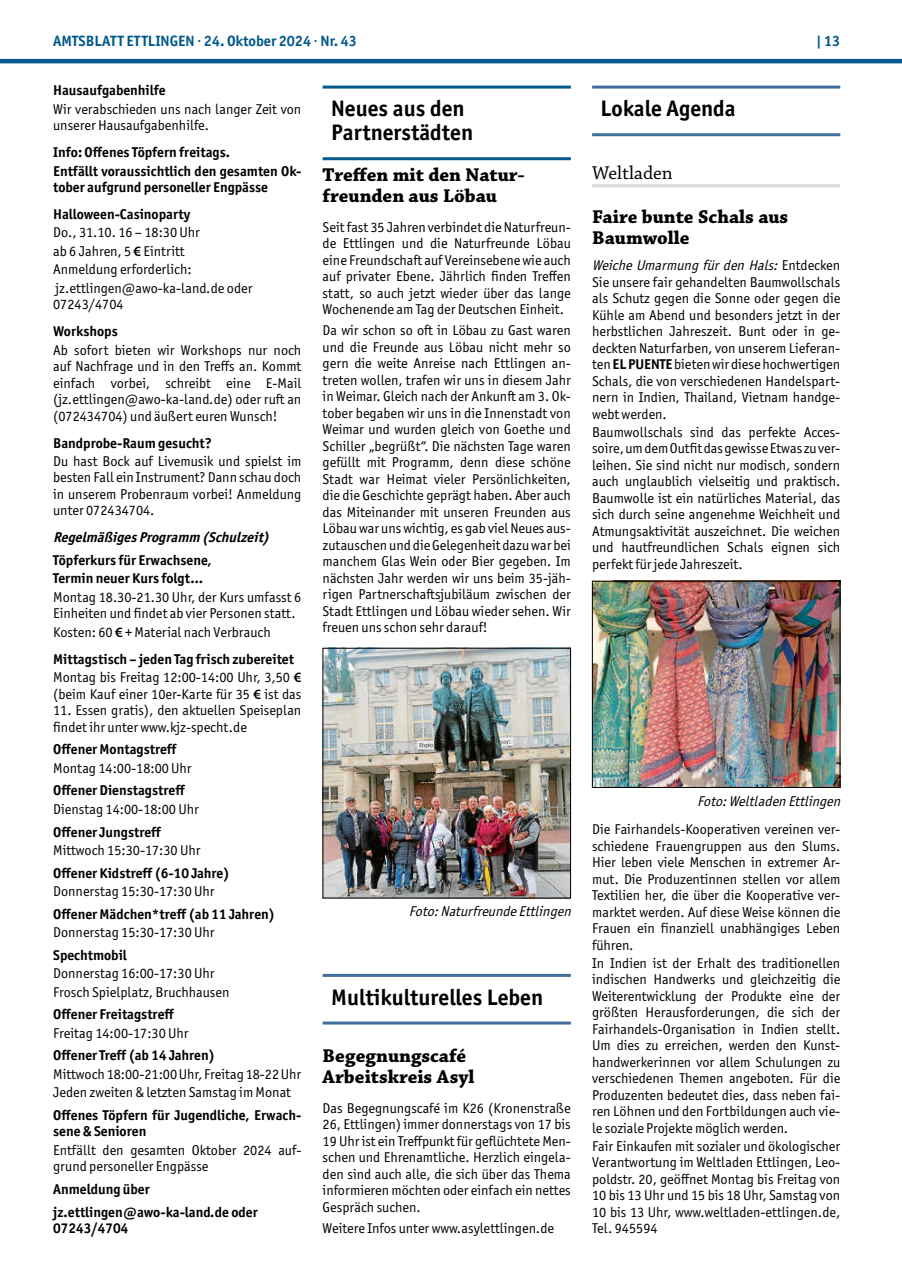
<style>
.page{position:relative;width:902px;height:1280px;background:#fff}
.page>*{position:absolute;margin:0;border:0;box-sizing:border-box;transform-origin:0 0}
.t1{font:700 22.5px/24px "Officina Sans ITC Pro";color:#000}
.t2{font:700 19.5px/21px "Chaparral Pro";color:#000}
.t3{font:19.5px "Chaparral Pro";color:#000}
.t4{font:700 15px "Officina Sans ITC Pro";color:#01598b}
.t5{font:14.25px/16.5px "Officina Sans ITC Pro";color:#000;text-align:justify}
.t6{font:700 14.25px/18.5px "Officina Sans ITC Pro";color:#000}
.t7{font:italic 14.25px "Officina Sans ITC Pro";color:#000}
.t8{font:italic 700 14.25px "Officina Sans ITC Pro";color:#000}
.s1{font-family:"Myriad Pro";font-weight:600}
.s2{font-weight:400}
.s3{font-style:italic}
.s4{font-weight:700}
</style>
<div class="page">
<hr style="left:0;top:59px;width:901px;height:4px;background:#01598b">
<hr style="left:322px;top:86px;width:248px;height:3px;background:#01598b">
<hr style="left:322px;top:157px;width:248px;height:3px;background:#01598b">
<hr style="left:322px;top:974px;width:248px;height:3px;background:#416f9d">
<hr style="left:322px;top:1021px;width:248px;height:3px;background:#416f9d">
<img style="left:324px;top:650px;width:244px;height:246px">
<hr style="left:592px;top:86px;width:248px;height:3px;background:#416f9d">
<hr style="left:592px;top:133px;width:248px;height:3px;background:#416f9d">
<hr style="left:592px;top:184px;width:248px;height:3px;background:#d9d9d9">
<img style="left:594px;top:583px;width:244px;height:203px">
<div style="left:592px;top:581px;width:248px;height:207px;border:1px solid #000"></div>
<p class="t4" style="left:53px;top:31px;width:305px">AMTSBLATT ETTLINGEN · 24. Oktober 2024 · Nr. 43</p>
<p class="t4" style="left:816px;top:31px;width:26px">| 13</p>
<p class="t6" style="left:53px;top:81px;width:114px">Hausaufgabenhilfe</p>
<p class="t5" style="left:53px;top:101px;width:250px">Wir verabschieden uns nach langer Zeit von unserer Hausaufgabenhilfe.</p>
<p class="t6" style="left:53px;top:143px;width:250px">Info: Offenes Töpfern freitags.<br>Entfällt voraussichtlich den gesamten Ok-</p>
<p class="t6" style="left:53px;top:174px;width:216px;line-height:26.8px">tober aufgrund personeller Engpässe<br>Halloween-Casinoparty</p>
<p class="t5" style="left:53px;top:223px;width:201px;line-height:18.5px;text-align:left">Do., 31.10. 16 – 18:30 Uhr<br>ab 6 Jahren, 5 <span class="s1">€</span> Eintritt<br>Anmeldung erforderlich: jz.ettlingen@awo-ka-land.de oder</p>
<p class="t5" style="left:53px;top:296px;width:72px">07243/4704</p>
<p class="t6" style="left:53px;top:322px;width:66px">Workshops</p>
<p class="t5" style="left:53px;top:341px;width:250px">Ab sofort bieten wir Workshops nur noch auf Nachfrage und in den Treffs an. Kommt einfach vorbei, schreibt eine E-Mail (jz.ettlingen@awo-ka-land.de) oder ruft an (072434704) und äußert euren Wunsch!</p>
<p class="t6" style="left:53px;top:433px;width:160px">Bandprobe-Raum gesucht?</p>
<p class="t5" style="left:53px;top:453px;width:250px">Du hast Bock auf Livemusik und spielst im besten Fall ein Instrument? Dann schau doch in unserem Probenraum vorbei! Anmeldung unter 072434704.</p>
<p class="t8" style="left:53px;top:529px;width:221px">RegelmäßigesProgramm (Schulzeit)</p>
<p class="t6" style="left:53px;top:551px;width:160px">Töpferkurs für Erwachsene,<br>Termin neuer Kurs folgt…</p>
<p class="t5" style="left:53px;top:589px;width:250px">Montag 18.30-21.30 Uhr, der Kurs umfasst 6<br>Einheiten und findet ab vier Personen statt.</p>
<p class="t6" style="left:53px;top:618px;width:242px;line-height:26.8px"><span class="s2">Kosten: 60</span> <span class="s1">€</span> <span class="s2">+ Material nach Verbrauch<br></span>Mittagstisch – jeden Tag frisch zubereitet</p>
<p class="t5" style="left:53px;top:669px;width:250px">Montag bis Freitag 12:00-14:00 Uhr, 3,50 <span class="s1">€ </span>(beim Kauf einer 10er-Karte für 35 <span class="s1">€</span> ist das</p>
<p class="t5" style="left:53px;top:702px;width:250px">11. Essen gratis), den aktuellen Speiseplan findet ihr unter www.kjz-specht.de</p>
<p class="t6" style="left:53px;top:740px;width:125px">Offener Montagstreff</p>
<p class="t5" style="left:53px;top:760px;width:140px">Montag 14:00-18:00 Uhr</p>
<p class="t6" style="left:53px;top:781px;width:133px">Offener Dienstagstreff</p>
<p class="t5" style="left:53px;top:801px;width:147px">Dienstag 14:00-18:00 Uhr</p>
<p class="t6" style="left:53px;top:822px;width:109px">Offener Jungstreff</p>
<p class="t5" style="left:53px;top:842px;width:149px">Mittwoch 15:30-17:30 Uhr</p>
<p class="t6" style="left:53px;top:863px;width:178px">Offener Kidstreff (6-10 Jahre)</p>
<p class="t5" style="left:53px;top:883px;width:163px">Donnerstag 15:30-17:30 Uhr</p>
<p class="t6" style="left:53px;top:904px;width:223px">Offener Mädchen*treff (ab 11 Jahren)</p>
<p class="t5" style="left:53px;top:924px;width:163px">Donnerstag 15:30-17:30 Uhr</p>
<p class="t6" style="left:53px;top:946px;width:75px">Spechtmobil</p>
<p class="t5" style="left:53px;top:964px;width:178px;line-height:18.5px">Donnerstag 16:00-17:30 Uhr<br>Frosch Spielplatz, Bruchhausen</p>
<p class="t6" style="left:53px;top:1005px;width:122px">Offener Freitagstreff</p>
<p class="t5" style="left:53px;top:1025px;width:137px">Freitag 14:00-17:30 Uhr</p>
<p class="t6" style="left:53px;top:1046px;width:163px">Offener Treff (ab 14 Jahren)</p>
<p class="t5" style="left:53px;top:1065px;width:250px;line-height:18.5px">Mittwoch 18:00-21:00 Uhr, Freitag 18-22 Uhr<br>Jeden zweiten &amp; letzten Samstag im Monat</p>
<p class="t6" style="left:53px;top:1107px;width:250px;line-height:16.5px">Offenes Töpfern für Jugendliche, Erwach&shy;sene &amp; Senioren</p>
<p class="t5" style="left:53px;top:1142px;width:250px">Entfällt den gesamten Oktober 2024 auf&shy;grund personeller Engpässe</p>
<p class="t6" style="left:53px;top:1178px;width:206px;line-height:22.6px">Anmeldung über jz.ettlingen@awo-ka-land.de oder</p>
<p class="t6" style="left:53px;top:1219px;width:77px">07243/4704</p>
<h1 class="t1" style="left:600px;top:96px;width:137px">Lokale Agenda</h1>
<h1 class="t1" style="left:331px;top:96px;width:143px">Neues aus den<br>Partnerstädten</h1>
<h2 class="t2" style="left:322px;top:165px;width:204px">Treffen mit den Natur&shy;freunden aus Löbau</h2>
<p class="t5" style="left:322px;top:218px;width:250px">Seit fast 35 Jahren verbindet die Naturfreun&shy;de Ettlingen und die Naturfreunde Löbau eine Freundschaft auf Vereinsebene wie auch auf privater Ebene. Jährlich finden Treffen statt, so auch jetzt wieder über das lange Wochenende am Tag der Deutschen Einheit.</p>
<p class="t5" style="left:322px;top:322px;width:250px">Da wir schon so oft in Löbau zu Gast waren und die Freunde aus Löbau nicht mehr so gern die weite Anreise nach Ettlingen an&shy;treten wollen, trafen wir uns in diesem Jahr in Weimar. Gleich nach der Ankunft am 3. Ok&shy;tober begaben wir uns in die Innenstadt von Weimar und wurden gleich von Goethe und Schiller „begrüßt“. Die nächsten Tage waren gefüllt mit Programm, denn diese schöne Stadt war Heimat vieler Persönlichkeiten, die die Geschichte geprägt haben. Aber auch das Miteinander mit unseren Freunden aus Löbau war uns wichtig, es gab viel Neues aus&shy;zutauschen und die Gelegenheit dazu war bei manchem Glas Wein oder Bier gegeben. Im nächsten Jahr werden wir uns beim 35-jäh&shy;rigen Partnerschaftsjubiläum zwischen der Stadt Ettlingen und Löbau wieder sehen. Wir freuen uns schon sehr darauf!</p>
<h2 class="t3" style="left:592px;top:162px;width:82px">Weltladen</h2>
<h2 class="t2" style="left:592px;top:207px;width:198px">Faire bunte Schals aus<br>Baumwolle</h2>
<p class="t5" style="left:592px;top:257px;width:250px"><span class="s3">WeicheUmarmungfürden Hals:</span>E n t d e c k e n Sie unsere fair gehandelten Baumwollschals als Schutz gegen die Sonne oder gegen die Kühle am Abend und besonders jetzt in der herbstlichen Jahreszeit. Bunt oder in ge&shy;deckten Naturfarben, von unserem Lieferan&shy;ten <span class="s4">EL PUENTE</span> bieten wir diese hochwertigen Schals, die von verschiedenen Handelspart&shy;nern in Indien, Thailand, Vietnam handge&shy;webt werden.</p>
<p class="t5" style="left:592px;top:424px;width:250px">Baumwollschals sind das perfekte Acces&shy;soire, um dem Outfit das gewisse Etwas zu ver&shy;leihen. Sie sind nicht nur modisch, sondern auch unglaublich vielseitig und praktisch.<br>Baumwolle ist ein natürliches Material, das sich durch seine angenehme Weichheit und Atmungsaktivität auszeichnet. Die weichen und hautfreundlichen Schals eignen sich perfekt für jede Jahreszeit.</p>
<p class="t7" style="left:697px;top:792px;width:148px">Foto:Weltladen Ettlingen</p>
<p class="t5" style="left:592px;top:821px;width:250px">Die Fairhandels-Kooperativen vereinen ver&shy;schiedene Frauengruppen aus den Slums.<br>Hier leben viele Menschen in extremer Ar&shy;mut. Die Produzentinnen stellen vor allem Textilien her, die über die Kooperative ver&shy;marktet werden. Auf diese Weise können die Frauen ein finanziell unabhängiges Leben führen.</p>
<p class="t5" style="left:592px;top:955px;width:250px">In Indien ist der Erhalt des traditionellen indischen Handwerks und gleichzeitig die Weiterentwicklung der Produkte eine der größten Herausforderungen, die sich der Fairhandels-Organisation in Indien stellt.<br>Um dies zu erreichen, werden den Kunst&shy;handwerkerinnen vor allem Schulungen zu verschiedenen Themen angeboten. Für die Produzenten bedeutet dies, dass neben fai&shy;ren Löhnen und den Fortbildungen auch vie&shy;le soziale Projekte möglich werden.</p>
<p class="t5" style="left:592px;top:1137px;width:250px">Fair Einkaufen mit sozialer und ökologischer Verantwortung im Weltladen Ettlingen, Leo&shy;poldstr. 20, geöffnet Montag bis Freitag von 10 bis 13 Uhr und 15 bis 18 Uhr, Samstag von 10 bis 13 Uhr, www.weltladen-ettlingen.de, Tel. 945594</p>
<p class="t7" style="left:409px;top:903px;width:167px">Foto:NaturfreundeEttlingen</p>
<h1 class="t1" style="left:331px;top:985px;width:213px">Multikulturelles Leben</h1>
<h2 class="t2" style="left:322px;top:1046px;width:153px">Begegnungscafé<br>Arbeitskreis Asyl</h2>
<p class="t5" style="left:322px;top:1100px;width:250px">Das Begegnungscafé im K26 (Kronenstraße 26, Ettlingen) immer donnerstags von 17 bis 19 Uhr ist ein Treffpunkt für geflüchtete Men&shy;schen und Ehrenamtliche. Herzlich eingela&shy;den sind auch alle, die sich über das Thema informieren möchten oder einfach ein nettes Gespräch suchen.</p>
<p class="t5" style="left:322px;top:1220px;width:233px">Weitere Infos unter www.asylettlingen.de</p>
</div>
